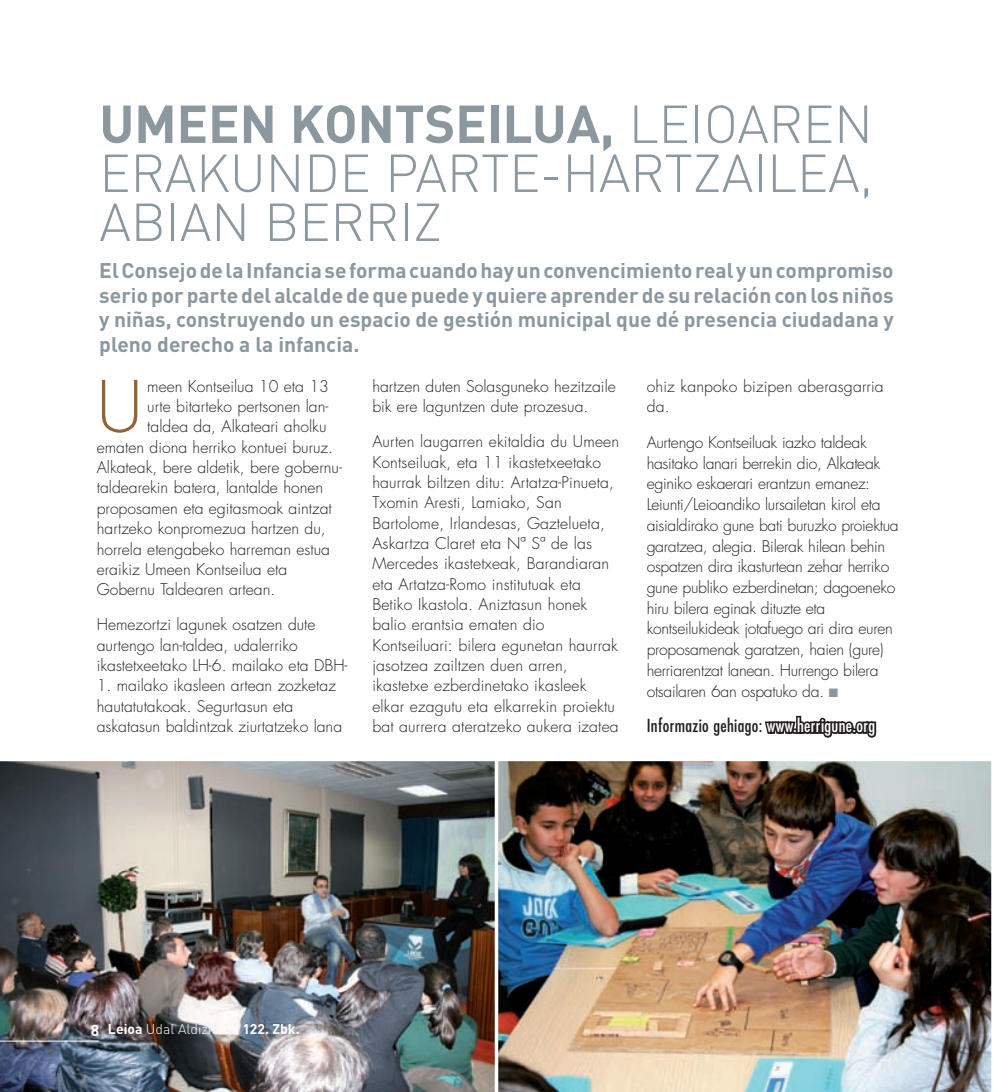
<style>
.page{position:relative;width:993px;height:1092px;background:#fff}
.page>*{position:absolute;margin:0;border:0;box-sizing:border-box;transform-origin:0 0}
.t1{font:300 69.12px "Futura";color:#946237}
.t2{font:300 52.5px/49px "DIN";letter-spacing:-.005em;color:#8b98a0;text-align:justify}
.t3{font:700 21px/24.5px "DIN";color:#8b98a0;text-align:justify}
.t4{font:condensed 17.5px "Futura";letter-spacing:.02em;color:#231f20}
.t5{font:300 15.75px/20.3px "Futura";color:#231f20}
.t6{font:300 15.75px/20.7px "Futura";letter-spacing:-.02em;color:#231f20}
.t7{font:300 14px "DIN";color:#fff}
.s1{font-weight:700}
.s2{color:#8b98a0}
.s3{color:#fff}
.s4{font-weight:700;font-size:15.75px}
</style>
<div class="page">
<img style="left:0;top:761px;width:495px;height:330px">
<hr style="left:0;top:1040px;width:99px;height:1px;background:#fff">
<svg style="left:764px;top:715px;width:113px;height:23px"></svg>
<img style="left:498px;top:761px;width:494px;height:330px">
<h2 class="t2" style="left:99px;top:99px;width:775px"><span class="s1">UMEEN KONTSEILUA,</span> LEIOAREN ERAKUNDE PARTE-HARTZAILEA, ABIAN BERRIZ</h2>
<p class="t3" style="left:99px;top:257px;width:795px">El Consejo de la Infancia se forma cuando hay un convencimiento real y un compromiso serio por parte del alcalde de que puede y quiere aprender de su relación con los niños y niñas, construyendo un espacio de gestión municipal que dé presencia ciudadana y pleno derecho a la infancia.</p>
<p class="t5" style="left:372px;top:376px;width:245px">hartzen duten Solasguneko hezitzaile bik ere laguntzen dute prozesua.</p>
<p class="t5" style="left:372px;top:432px;width:248px">Aurten laugarren ekitaldia du Umeen Kontseiluak, eta 11 ikastetxeetako haurrak biltzen ditu: Artatza-Pinueta, Txomin Aresti, Lamiako, San Bartolome, Irlandesas, Gaztelueta, Askartza Claret eta Nª Sª de las Mercedes ikastetxeak, Barandiaran eta Artatza-Romo institutuak eta Betiko Ikastola. Aniztasun honek balio erantsia ematen dio Kontseiluari: bilera egunetan haurrak jasotzea zailtzen duen arren, ikastetxe ezberdinetako ikasleek elkar ezagutu eta elkarrekin proiektu bat aurrera ateratzeko aukera izatea</p>
<h1 class="t1" style="left:97px;top:365px;width:47px">U</h1>
<p class="t5" style="left:147px;top:376px;width:183px">meen Kontseilua 10 eta 13</p>
<p class="t5" style="left:646px;top:376px;width:238px">ohiz kanpoko bizipen aberasgarria da.</p>
<p class="t6" style="left:646px;top:432px;width:253px">Aurtengo Kontseiluak iazko taldeak hasitako lanari berrekin dio, Alkateak eginiko eskaerari erantzun emanez:<br>Leiunti/Leioandiko lursailetan kirol eta aisialdirako gune bati buruzko proiektua garatzea, alegia. Bilerak hilean behin ospatzen dira ikasturtean zehar herriko gune publiko ezberdinetan; dagoeneko hiru bilera eginak dituzte eta kontseilukideak jotafuego ari dira euren proposamenak garatzen, haien (gure) herriarentzat lanean. Hurrengo bilera otsailaren 6an ospatuko da. <span class="s2">■</span></p>
<p class="t4" style="left:646px;top:715px;width:230px">Informazio gehiago: <span class="s3">www.herrigune.org</span></p>
<p class="t5" style="left:147px;top:396px;width:183px">urte bitarteko pertsonen lan-</p>
<p class="t5" style="left:147px;top:417px;width:180px">taldea da, Alkateari aholku</p>
<p class="t5" style="left:97px;top:437px;width:237px">ematen diona herriko kontuei buruz.</p>
<p class="t5" style="left:97px;top:457px;width:246px">Alkateak, bere aldetik, bere gobernu-</p>
<p class="t5" style="left:97px;top:478px;width:228px">taldearekin batera, lantalde honen</p>
<p class="t5" style="left:97px;top:498px;width:236px">proposamen eta egitasmoak aintzat</p>
<p class="t5" style="left:97px;top:518px;width:230px">hartzeko konpromezua hartzen du,</p>
<p class="t5" style="left:97px;top:539px;width:234px">horrela etengabeko harreman estua</p>
<p class="t5" style="left:97px;top:559px;width:192px">eraikiz Umeen Kontseilua eta</p>
<p class="t5" style="left:97px;top:579px;width:180px">Gobernu Taldearen artean.</p>
<p class="t5" style="left:97px;top:615px;width:252px">Hemezortzi lagunek osatzen dute aurtengo lan-taldea, udalerriko ikastetxeetako LH-6. mailako eta DBH-</p>
<p class="t5" style="left:97px;top:676px;width:247px">1. mailako ikasleen artean zozketaz hautatutakoak. Segurtasun eta askatasun baldintzak ziurtatzeko lana</p>
<p class="t7" style="left:91px;top:1020px;width:210px"><span class="s4">8</span> <span class="s1">Leioa</span> Udal Aldizkaria <span class="s1">122. Zbk.</span></p>
</div>
